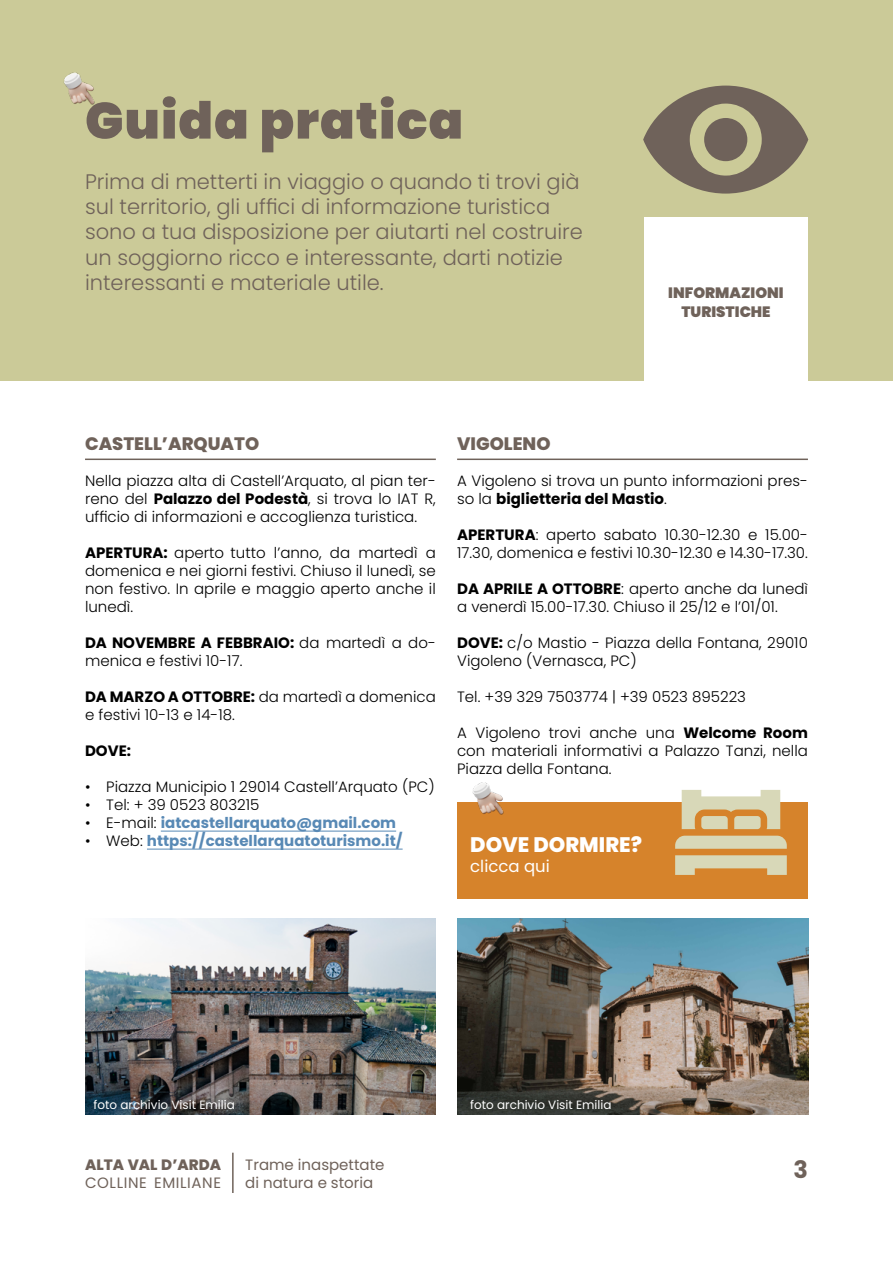
<style>
.page{position:relative;width:893px;height:1263px;background:#fff}
.page>*{position:absolute;margin:0;border:0;box-sizing:border-box;transform-origin:0 0}
.titolo_grande{font:900 51px "Poppins";letter-spacing:.02em;color:#6f625a}
.t1{font:700 24px "Poppins";color:#6f625a}
.testo_big{font:300 21px/25.2px "Poppins";color:#6f625a}
.testo_bianco_specchietti{font:800 21px "Poppins";color:#fff}
.titoletto_gusto{font:800 18px "Poppins";color:#6f625a}
.testo_bianco_specchietti-2{font:16.5px "Poppins";color:#fff}
.t2{font:300 15px/18px "Poppins";color:#000}
.t3{font:700 15px "Poppins";color:#5889b5}
.t4{font:15px/18px "Poppins";color:#6f625a}
.titoletto_tab{font:900 15px/19.5px "Poppins";color:#6f625a;text-align:center}
.t5{font:15px "Poppins";letter-spacing:.04em;color:#6f625a}
.t6{font:800 15px "Poppins";color:#6f625a}
.t7{font:700 15px "Poppins";color:#000}
.credits_foto{font:12px "Poppins";color:#fff}
.s1{font-weight:700}
.s2{font-weight:300;color:#000}
</style>
<div class="page">
<hr style="left:232px;top:1153px;width:2px;height:40px;background:#6f625a">
<div style="left:0;top:0;width:893px;height:381px;background:#cbca98"></div>
<div style="left:644px;top:217px;width:164px;height:165px;background:#fff"></div>
<hr style="left:85px;top:459px;width:351px;height:1px;background:#6f625a">
<hr style="left:161px;top:831px;width:235px;height:1px;background:#5889b5">
<hr style="left:147px;top:849px;width:256px;height:1px;background:#5889b5">
<hr style="left:457px;top:459px;width:351px;height:1px;background:#6f625a">
<svg style="left:643px;top:86px;width:165px;height:108px"></svg>
<img style="left:85px;top:918px;width:351px;height:196px">
<img style="left:457px;top:918px;width:351px;height:196px">
<div style="left:457px;top:803px;width:351px;height:96px;background:#d6832b"></div>
<svg style="left:675px;top:855px;width:112px;height:20px"></svg>
<svg style="left:675px;top:836px;width:112px;height:13px"></svg>
<svg style="left:682px;top:790px;width:98px;height:39px"></svg>
<img style="left:63px;top:72px;width:32px;height:33px">
<img style="left:471px;top:782px;width:33px;height:33px">
<p class="titolo_grande" style="left:85px;top:91px;width:380px">Guida pratica</p>
<p class="testo_big" style="left:85px;top:169px;width:499px">Prima di metterti in viaggio o quando ti trovi già sul territorio, gli uffici di informazione turistica sono a tua disposizione per aiutarti nel costruire un soggiorno ricco e interessante, darti notizie interessanti e materiale utile.</p>
<p class="titoletto_tab" style="left:668px;top:283px;width:117px">INFORMAZIONI<br>TURISTICHE</p>
<p class="titoletto_gusto" style="left:85px;top:433px;width:176px">CASTELL’ARQUATO</p>
<p class="t2" style="left:85px;top:472px;width:352px;text-align:justify">Nella piazza alta di Castell’Arquato, al pian ter&shy;reno del <span class="s1">Palazzo del Podestà</span>, si trova lo IAT R, ufficio di informazioni e accoglienza turistica.</p>
<p class="t2" style="left:85px;top:544px;width:352px;text-align:justify"><span class="s1">APERTURA:</span> aperto tutto l’anno, da martedì a domenica e nei giorni festivi. Chiuso il lunedì, se non festivo. In aprile e maggio aperto anche il lunedì.</p>
<p class="t2" style="left:85px;top:634px;width:352px"><span class="s1">DA NOVEMBRE A FEBBRAIO:</span> da martedì a do&shy;menica e festivi 10-17.</p>
<p class="t2" style="left:85px;top:688px;width:352px"><span class="s1">DA MARZO A OTTOBRE:</span> da martedì a domenica e festivi 10-13 e 14-18.</p>
<p class="t7" style="left:85px;top:742px;width:48px">DOVE:</p>
<p class="t2" style="left:85px;top:778px;width:351px">• Piazza Municipio 1 29014 Castell’Arquato (PC)</p>
<p class="t2" style="left:85px;top:796px;width:176px">• Tel: + 39 0523 803215</p>
<p class="t3" style="left:85px;top:814px;width:313px"><span class="s2">• E-mail:</span> iatcastellarquato@gmail.com</p>
<p class="t3" style="left:85px;top:832px;width:319px"><span class="s2">• Web:</span> https://castellarquatoturismo.it/</p>
<p class="titoletto_gusto" style="left:457px;top:433px;width:95px">VIGOLENO</p>
<p class="t2" style="left:457px;top:472px;width:352px">A Vigoleno si trova un punto informazioni pres&shy;so la <span class="s1">biglietteria del Mastio</span>.</p>
<p class="t2" style="left:457px;top:526px;width:352px"><span class="s1">APERTURA</span>: aperto sabato 10.30-12.30 e 15.00-<br>17.30, domenica e festivi 10.30-12.30 e 14.30-17.30.</p>
<p class="t2" style="left:457px;top:580px;width:352px"><span class="s1">DA APRILE A OTTOBRE</span>: aperto anche da lunedì a venerdì 15.00-17.30. Chiuso il 25/12 e l’01/01.</p>
<p class="t2" style="left:457px;top:634px;width:352px"><span class="s1">DOVE:</span> c/o Mastio - Piazza della Fontana, 29010<br>Vigoleno (Vernasca, PC)</p>
<p class="t2" style="left:457px;top:688px;width:290px">Tel. +39 329 7503774 | +39 0523 895223</p>
<p class="t2" style="left:457px;top:724px;width:352px;text-align:justify">A Vigoleno trovi anche una <span class="s1">Welcome Room </span>con materiali informativi a Palazzo Tanzi, nella Piazza della Fontana.</p>
<p class="testo_bianco_specchietti" style="left:470px;top:832px;width:173px">DOVE DORMIRE?</p>
<p class="testo_bianco_specchietti-2" style="left:470px;top:856px;width:81px">clicca qui</p>
<p class="credits_foto" style="left:94px;top:1097px;width:143px">foto archivio Visit Emilia</p>
<p class="credits_foto" style="left:470px;top:1097px;width:143px">foto archivio Visit Emilia</p>
<p class="t6" style="left:85px;top:1156px;width:138px">ALTA VAL D’ARDA</p>
<p class="t5" style="left:85px;top:1174px;width:138px">COLLINE EMILIANE</p>
<p class="t4" style="left:245px;top:1156px;width:141px">Trame inaspettate di natura e storia</p>
<h2 class="t1" style="left:793px;top:1155px;width:16px">3</h2>
</div>
